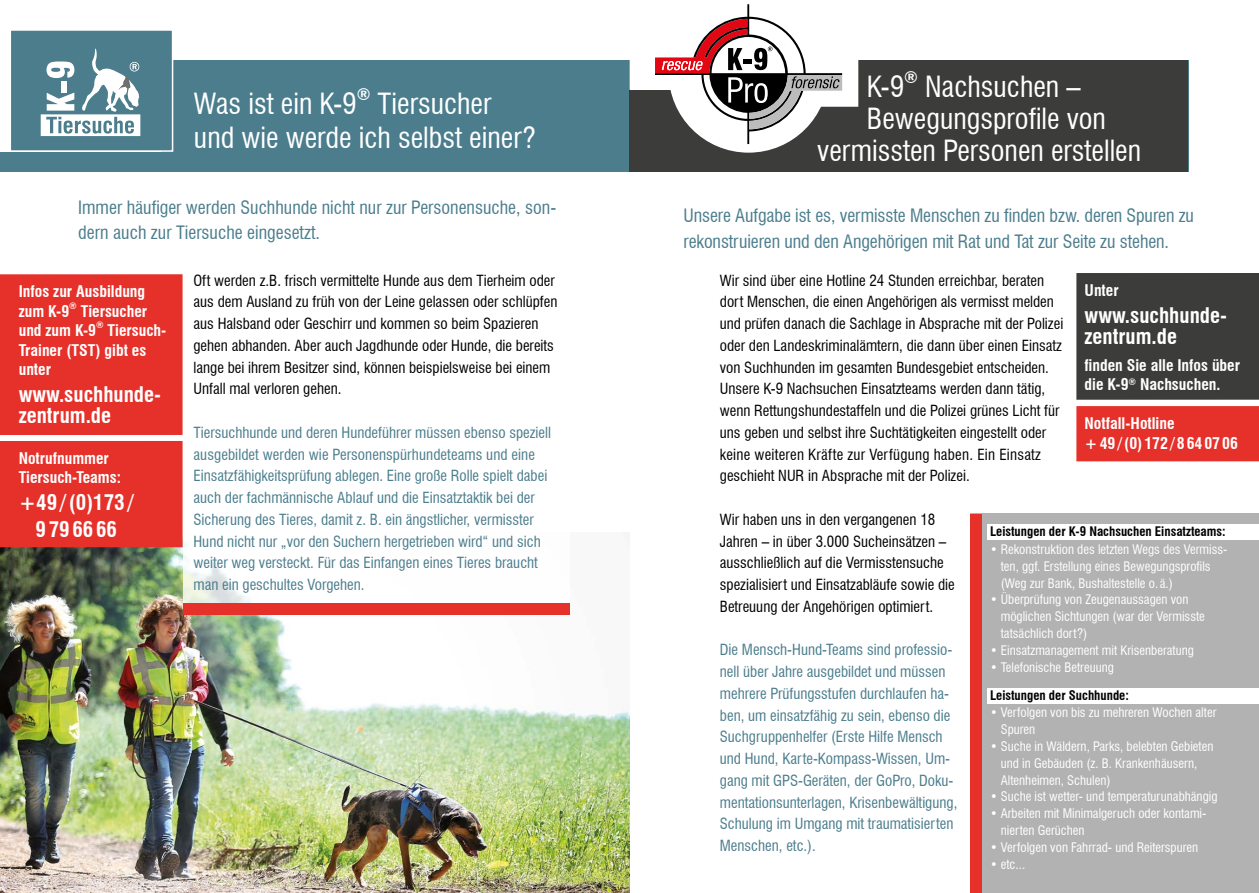
<style>
.page{position:relative;width:1259px;height:893px;background:#fff}
.page>*{position:absolute;margin:0;border:0;box-sizing:border-box;transform-origin:0 0}
.t1{font:condensed 28.5px/33.5px "Swiss 721 BT";color:#fff}
.t2{font:700 condensed 21px/21px "Swiss 721 BT";color:#fff}
.t3{font:condensed 18px/25.5px "Swiss 721 BT";letter-spacing:-.005em;color:#4b7d8d}
.t4{font:700 condensed 16.5px "Swiss 721 BT";color:#fff}
.t5{font:700 condensed 15.75px/19.5px "Swiss 721 BT";color:#fff}
.t6{font:condensed 15px/21.8px "Swiss 721 BT";color:#000}
.t7{font:condensed 15px/21.8px "Swiss 721 BT";color:#4b7d8d}
.t8{font:condensed 12.9px/16.8px "Swiss 721 BT";color:#fff}
.t9{font:700 condensed 12.9px "Swiss 721 BT";color:#000}
.t10{font:700 condensed 9.15px "Swiss 721 BT";color:#fff}
</style>
<div class="page">
<div style="left:0;top:60px;width:1188px;height:112px;background:#4b7d8d"></div>
<div style="left:629px;top:60px;width:559px;height:112px;background:#3c3c3b"></div>
<img style="left:0;top:542px;width:629px;height:351px">
<div style="left:184px;top:463px;width:386px;height:143px;background:#fff"></div>
<div style="left:184px;top:604px;width:386px;height:11px;background:#e6302a"></div>
<div style="left:10px;top:29px;width:163px;height:123px;background:#4b7d8d;border:2px solid #fff"></div>
<div style="left:707px;top:7px;width:151px;height:100px;background:#fff"></div>
<svg style="left:629px;top:4px;width:213px;height:149px"></svg>
<svg style="left:0;top:29px;width:162px;height:123px"></svg>
<div style="left:0;top:274px;width:183px;height:161px;background:#e6302a"></div>
<div style="left:0;top:441px;width:183px;height:106px;background:#e6302a"></div>
<div style="left:971px;top:514px;width:288px;height:379px;background:#b3b2b2"></div>
<div style="left:971px;top:514px;width:11px;height:379px;background:#e6302a"></div>
<div style="left:988px;top:524px;width:271px;height:16px;background:#fff"></div>
<div style="left:987px;top:688px;width:272px;height:16px;background:#fff"></div>
<div style="left:1076px;top:273px;width:183px;height:127px;background:#3c3c3b"></div>
<div style="left:1076px;top:406px;width:183px;height:55px;background:#e6302a"></div>
<h1 class="t1" style="left:194px;top:87px;width:164px">Was ist ein K-9</h1>
<p class="t4" style="left:357px;top:85px;width:15px">®</p>
<h1 class="t1" style="left:194px;top:87px;width:343px;text-indent:184px">Tiersucher und wie werde ich selbst einer?</h1>
<p class="t3" style="left:78px;top:194px;width:479px">Immer häufiger werden Suchhunde nicht nur zur Personensuche, son&shy;dern auch zur Tiersuche eingesetzt.</p>
<p class="t6" style="left:193px;top:269px;width:365px">Oft werden z.B. frisch vermittelte Hunde aus dem Tierheim oder aus dem Ausland zu früh von der Leine gelassen oder schlüpfen aus Halsband oder Geschirr und kommen so beim Spazieren gehen abhanden. Aber auch Jagdhunde oder Hunde, die bereits lange bei ihrem Besitzer sind, können beispielsweise bei einem Unfall mal verloren gehen.</p>
<p class="t7" style="left:193px;top:422px;width:359px">Tiersuchhunde und deren Hundeführer müssen ebenso speziell ausgebildet werden wie Personenspürhundeteams und eine Einsatzfähigkeitsprüfung ablegen. Eine große Rolle spielt dabei auch der fachmännische Ablauf und die Einsatztaktik bei der Sicherung des Tieres, damit z. B. ein ängstlicher, vermisster Hund nicht nur „vor den Suchern hergetrieben wird“ und sich weiter weg versteckt. Für das Einfangen eines Tieres braucht man ein geschultes Vorgehen.</p>
<p class="t5" style="left:19px;top:282px;width:128px">Infos zur Ausbildung zum K-9</p>
<p class="t10" style="left:69px;top:300px;width:9px">®</p>
<p class="t5" style="left:19px;top:301px;width:130px;text-indent:62px">Tiersucher und zum K-9</p>
<p class="t10" style="left:96px;top:319px;width:9px">®</p>
<p class="t5" style="left:19px;top:321px;width:149px;text-indent:89px">Tiersuch-<br>Trainer (TST) gibt es unter</p>
<h2 class="t2" style="left:19px;top:384px;width:144px">www.suchhunde&shy;zentrum.de</h2>
<p class="t5" style="left:19px;top:448px;width:104px">Notrufnummer<br>Tiersuch-Teams:</p>
<h2 class="t2" style="left:19px;top:489px;width:117px;line-height:27px;text-align:center">+49 /(0)173/<br>9796666</h2>
<h1 class="t1" style="left:867px;top:70px;width:39px">K-9</h1>
<p class="t4" style="left:904px;top:67px;width:15px">®</p>
<h1 class="t1" style="left:925px;top:70px;width:157px">Nachsuchen –</h1>
<h1 class="t1" style="left:867px;top:102px;width:240px">Bewegungsprofile von</h1>
<h1 class="t1" style="left:817px;top:134px;width:325px">vermissten Personen erstellen</h1>
<p class="t3" style="left:683px;top:203px;width:512px">Unsere Aufgabe ist es, vermisste Menschen zu finden bzw. deren Spuren zu rekonstruieren und den Angehörigen mit Rat und Tat zur Seite zu stehen.</p>
<p class="t6" style="left:720px;top:269px;width:345px">Wir sind über eine Hotline 24 Stunden erreichbar, beraten dort Menschen, die einen Angehörigen als vermisst melden und prüfen danach die Sachlage in Absprache mit der Polizei oder den Landeskriminalämtern, die dann über einen Einsatz von Suchhunden im gesamten Bundesgebiet entscheiden.<br>Unsere K-9 Nachsuchen Einsatzteams werden dann tätig, wenn Rettungshundestaffeln und die Polizei grünes Licht für uns geben und selbst ihre Suchtätigkeiten eingestellt oder keine weiteren Kräfte zur Verfügung haben. Ein Einsatz geschieht NUR in Absprache mit der Polizei.</p>
<p class="t6" style="left:720px;top:509px;width:236px">Wir haben uns in den vergangenen 18<br>Jahren – in über 3.000 Sucheinsätzen – ausschließlich auf die Vermisstensuche spezialisiert und Einsatzabläufe sowie die Betreuung der Angehörigen optimiert.</p>
<p class="t7" style="left:720px;top:639px;width:239px">Die Mensch-Hund-Teams sind professio&shy;nell über Jahre ausgebildet und müssen mehrere Prüfungsstufen durchlaufen ha&shy;ben, um einsatzfähig zu sein, ebenso die Suchgruppenhelfer (Erste Hilfe Mensch und Hund, Karte-Kompass-Wissen, Um&shy;gang mit GPS-Geräten, der GoPro, Doku&shy;mentationsunterlagen, Krisenbewältigung, Schulung im Umgang mit traumatisierten Menschen, etc.).</p>
<p class="t5" style="left:1084px;top:280px;width:36px">Unter</p>
<h2 class="t2" style="left:1084px;top:305px;width:144px">www.suchhunde&shy;zentrum.de</h2>
<p class="t5" style="left:1084px;top:355px;width:157px">finden Sie alle Infos über die K-9<sup>®</sup> Nachsuchen.</p>
<p class="t5" style="left:1084px;top:414px;width:155px">Notfall-Hotline +49/(0)172/8640706</p>
<p class="t9" style="left:990px;top:524px;width:237px">Leistungen der K-9 Nachsuchen Einsatzteams:</p>
<p class="t8" style="left:1000px;top:540px;width:228px;text-indent:-11px">• Rekonstruktion des letzten Wegs des Vermiss&shy;ten, ggf. Erstellung eines Bewegungsprofils (Weg zur Bank, Bushaltestelle o. ä.)</p>
<p class="t8" style="left:1000px;top:591px;width:206px;text-indent:-11px">• Überprüfung von Zeugenaussagen von möglichen Sichtungen (war der Vermisste tatsächlich dort?)</p>
<p class="t8" style="left:990px;top:642px;width:205px">• Einsatzmanagement mit Krisenberatung</p>
<p class="t8" style="left:990px;top:658px;width:125px">• Telefonische Betreuung</p>
<p class="t9" style="left:990px;top:688px;width:140px">Leistungen der Suchhunde:</p>
<p class="t8" style="left:1000px;top:704px;width:217px;text-indent:-11px">• Verfolgen von bis zu mehreren Wochen alter<br>Spuren</p>
<p class="t8" style="left:1000px;top:738px;width:214px;text-indent:-11px">• Suche in Wäldern, Parks, belebten Gebieten und in Gebäuden (z. B. Krankenhäusern,<br>Altenheimen, Schulen)</p>
<p class="t8" style="left:990px;top:788px;width:229px">• Suche ist wetter- und temperaturunabhängig</p>
<p class="t8" style="left:1000px;top:805px;width:207px;text-indent:-11px">• Arbeiten mit Minimalgeruch oder kontami&shy;nierten Gerüchen</p>
<p class="t8" style="left:990px;top:839px;width:210px">• Verfolgen von Fahrrad- und Reiterspuren</p>
<p class="t8" style="left:990px;top:856px;width:37px">• etc...</p>
</div>
